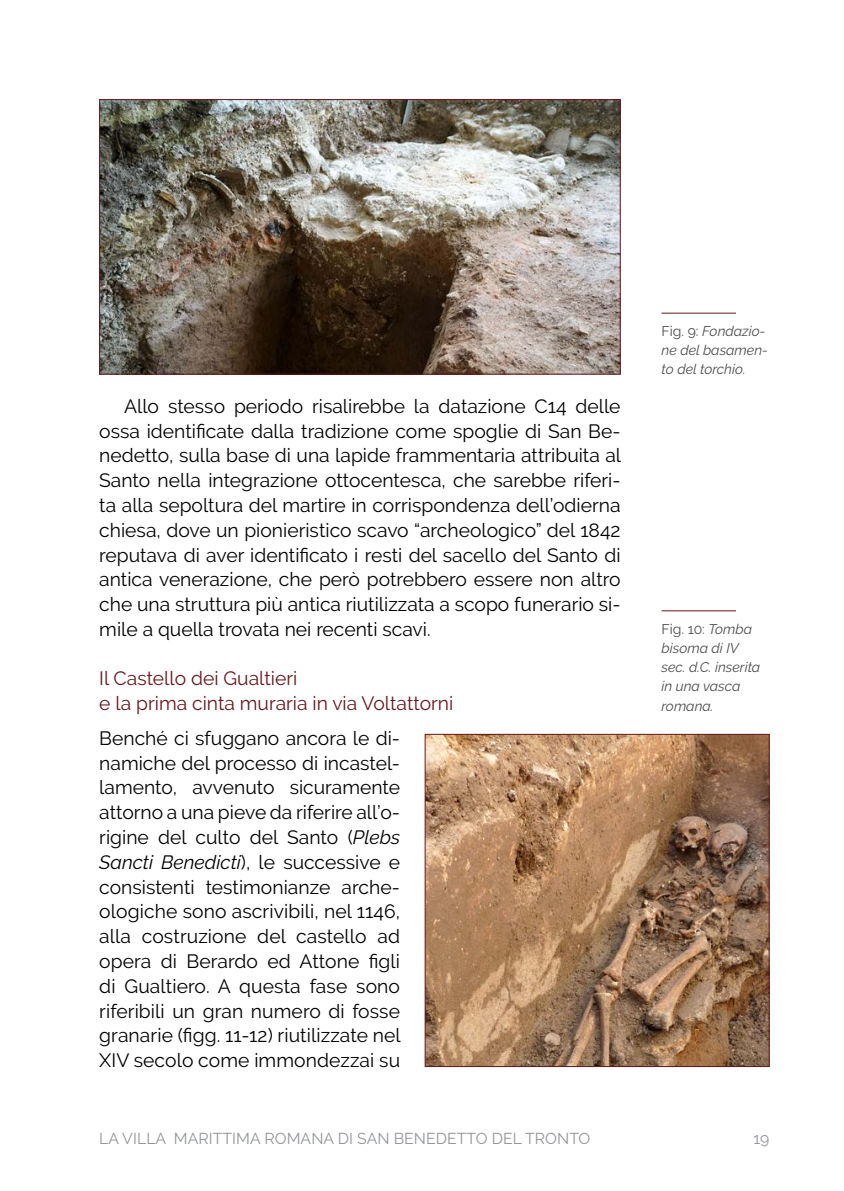
<style>
.page{position:relative;width:844px;height:1191px;background:#fff}
.page>*{position:absolute;margin:0;border:0;box-sizing:border-box;transform-origin:0 0}
.t1{font:19.25px/24.8px "Raleway";color:#000;text-align:justify}
.t2{font:19.25px "Raleway";color:#68171d}
.t3{font:15.75px "Raleway";letter-spacing:.005em;color:#939598}
.t4{font:italic 14px/19.2px "Raleway";color:#231f20}
.s1{font-style:italic}
.s2{font-style:normal}
</style>
<div class="page">
<hr style="left:661px;top:313px;width:74px;height:1px;background:#68171d">
<img style="left:101px;top:101px;width:517px;height:271px">
<div style="left:99px;top:99px;width:521px;height:275px;border:1px solid #68171d"></div>
<img style="left:427px;top:736px;width:340px;height:328px">
<div style="left:425px;top:734px;width:344px;height:332px;border:1px solid #68171d"></div>
<hr style="left:661px;top:610px;width:74px;height:1px;background:#68171d">
<p class="t1" style="left:99px;top:393px;width:523px;text-indent:25px">Allo stesso periodo risalirebbe la datazione C14 delle ossa identificate dalla tradizione come spoglie di San Be&shy;nedetto, sulla base di una lapide frammentaria attribuita al Santo nella integrazione ottocentesca, che sarebbe riferi&shy;ta alla sepoltura del martire in corrispondenza dell’odierna chiesa, dove un pionieristico scavo “archeologico” del 1842 reputava di aver identificato i resti del sacello del Santo di antica venerazione, che però potrebbero essere non altro che una struttura più antica riutilizzata a scopo funerario si&shy;mile a quella trovata nei recenti scavi.</p>
<p class="t2" style="left:99px;top:667px;width:199px">Il Castello dei Gualtieri</p>
<p class="t2" style="left:99px;top:692px;width:355px">e la prima cinta muraria in via Voltattorni</p>
<p class="t1" style="left:99px;top:725px;width:303px">Benché ci sfuggano ancora le di&shy;namiche del processo di incastel&shy;lamento, avvenuto sicuramente attorno a una pieve da riferire all’o&shy;rigine del culto del Santo (<span class="s1">Plebs Sancti Benedicti</span>), le successive e consistenti testimonianze arche&shy;ologiche sono ascrivibili, nel 1146, alla costruzione del castello ad opera di Berardo ed Attone figli di Gualtiero. A questa fase sono riferibili un gran numero di fosse granarie (figg. 11-12) riutilizzate nel XIV secolo come immondezzai su</p>
<p class="t4" style="left:661px;top:321px;width:108px"><span class="s2">Fig. 9:</span> Fondazio&shy;ne del basamen&shy;to del torchio.</p>
<p class="t4" style="left:661px;top:619px;width:100px"><span class="s2">Fig. 10:</span> Tomba bisoma di IV sec. d.C. inserita in una vasca romana.</p>
<p class="t3" style="left:99px;top:1129px;width:492px">LA VILLA MARITTIMA ROMANA DI SAN BENEDETTO DEL TRONTO</p>
<p class="t3" style="left:753px;top:1129px;width:17px">19</p>
</div>
